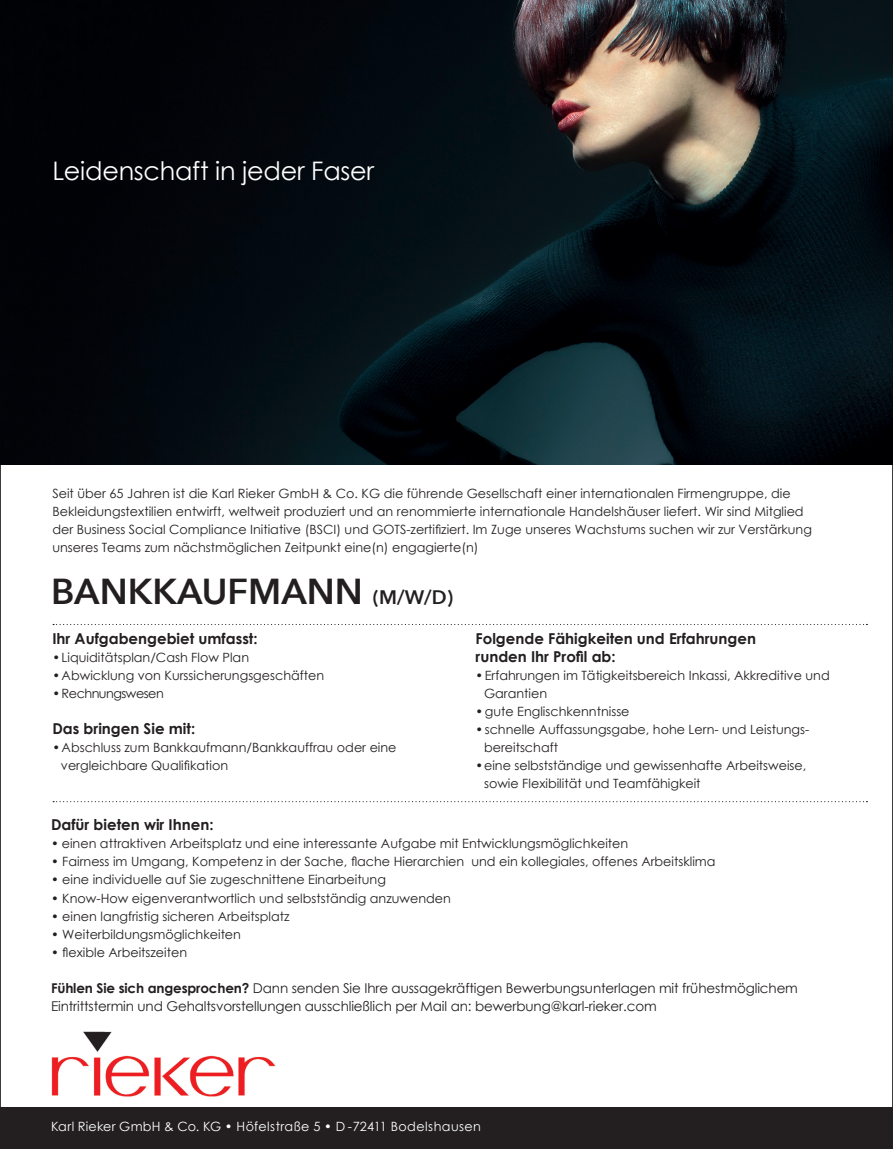
<style>
.page{position:relative;width:893px;height:1149px;background:#fff}
.page>*{position:absolute;margin:0;border:0;box-sizing:border-box;transform-origin:0 0}
.t1{font:600 36px "Avenir Next";color:#231f20}
.t2{font:25.5px "Century Gothic";letter-spacing:-.01em;color:#fff}
.t3{font:700 15px/18px "Century Gothic";color:#231f20}
.t4{font:13.5px/18px "Century Gothic";letter-spacing:-.01em;color:#231f20}
.t5{font:12.75px/18px "Century Gothic";color:#231f20}
.t6{font:12.75px "Century Gothic";letter-spacing:.03em;color:#fff}
.t7{font:12.75px "Century Gothic";letter-spacing:-.04em;color:#231f20}
.s1{font-size:19.5px}
.s2{font-weight:700}
</style>
<div class="page">
<div style="left:1px;top:1106px;width:892px;height:42px;background:#231f20"></div>
<img style="left:0;top:0;width:893px;height:464px">
<svg style="left:53px;top:623px;width:814px;height:2px"></svg>
<svg style="left:53px;top:801px;width:814px;height:1px"></svg>
<img style="left:51px;top:1031px;width:225px;height:66px">
<h2 class="t2" style="left:52px;top:153px;width:323px">Leidenschaft in jeder Faser</h2>
<p class="t5" style="left:52px;top:483px;width:761px">Seit über 65 Jahren ist die Karl Rieker GmbH &amp; Co. KG die führende Gesellschaft einer internationalen Firmengruppe, die Bekleidungstextilien entwirft, weltweit produziert und an renommierte internationale Handelshäuser liefert. Wir sind Mitglied der Business Social Compliance Initiative (BSCI) und GOTS-zertifiziert. Im Zuge unseres Wachstums suchen wir zur Verstärkung unseres Teams zum nächstmöglichen Zeitpunkt eine(n) engagierte(n)</p>
<h1 class="t1" style="left:51px;top:560px;width:404px">BANKKAUFMANN <span class="s1">(M/W/D)</span></h1>
<p class="t3" style="left:52px;top:629px;width:207px">Ihr Aufgabengebiet umfasst:</p>
<p class="t5" style="left:52px;top:648px;width:198px">• Liquiditätsplan/Cash Flow Plan</p>
<p class="t5" style="left:52px;top:666px;width:273px">• Abwicklung von Kurssicherungsgeschäften</p>
<p class="t7" style="left:52px;top:684px;width:113px">• Rechnungswesen</p>
<p class="t3" style="left:52px;top:719px;width:144px">Das bringen Sie mit:</p>
<p class="t5" style="left:61px;top:738px;width:337px;text-indent:-9px">• Abschluss zum Bankkaufmann/Bankkauffrau oder eine vergleichbare Qualifikation</p>
<p class="t3" style="left:476px;top:629px;width:282px">Folgende Fähigkeiten und Erfahrungen runden Ihr Profil ab:</p>
<p class="t5" style="left:484px;top:666px;width:347px;text-indent:-9px">• Erfahrungen im Tätigkeitsbereich Inkassi, Akkreditive und<br>Garantien</p>
<p class="t5" style="left:476px;top:702px;width:156px">• gute Englischkenntnisse</p>
<p class="t5" style="left:484px;top:720px;width:327px;text-indent:-9px">• schnelle Auffassungsgabe, hohe Lern- und Leistungs&shy;bereitschaft</p>
<p class="t5" style="left:484px;top:756px;width:324px;text-indent:-9px">•eine selbstständige und gewissenhafte Arbeitsweise, sowie Flexibilität und Teamfähigkeit</p>
<p class="t3" style="left:51px;top:815px;width:164px">Dafür bieten wir Ihnen:</p>
<p class="t5" style="left:51px;top:834px;width:579px">• einen attraktiven Arbeitsplatz und eine interessante Aufgabe mit Entwicklungsmöglichkeiten</p>
<p class="t5" style="left:51px;top:852px;width:666px">• Fairness im Umgang, Kompetenz in der Sache, flache Hierarchien und ein kollegiales, offenes Arbeitsklima</p>
<p class="t5" style="left:51px;top:870px;width:336px">• eine individuelle auf Sie zugeschnittene Einarbeitung</p>
<p class="t5" style="left:51px;top:888px;width:401px">• Know-How eigenverantwortlich und selbstständig anzuwenden</p>
<p class="t5" style="left:51px;top:906px;width:240px">• einen langfristig sicheren Arbeitsplatz</p>
<p class="t5" style="left:51px;top:924px;width:192px">• Weiterbildungsmöglichkeiten</p>
<p class="t5" style="left:51px;top:942px;width:138px">• flexible Arbeitszeiten</p>
<p class="t4" style="left:51px;top:978px;width:748px"><span class="s2">Fühlen Sie sich angesprochen?</span> Dann senden Sie Ihre aussagekräftigen Bewerbungsunterlagen mit frühestmöglichem<br>Eintrittstermin und Gehaltsvorstellungen ausschließlich per Mail an: bewerbung@karl-rieker.com</p>
<p class="t6" style="left:51px;top:1116px;width:431px">Karl Rieker GmbH &amp; Co. KG • Höfelstraße 5 • D - 72411 Bodelshausen</p>
</div>
